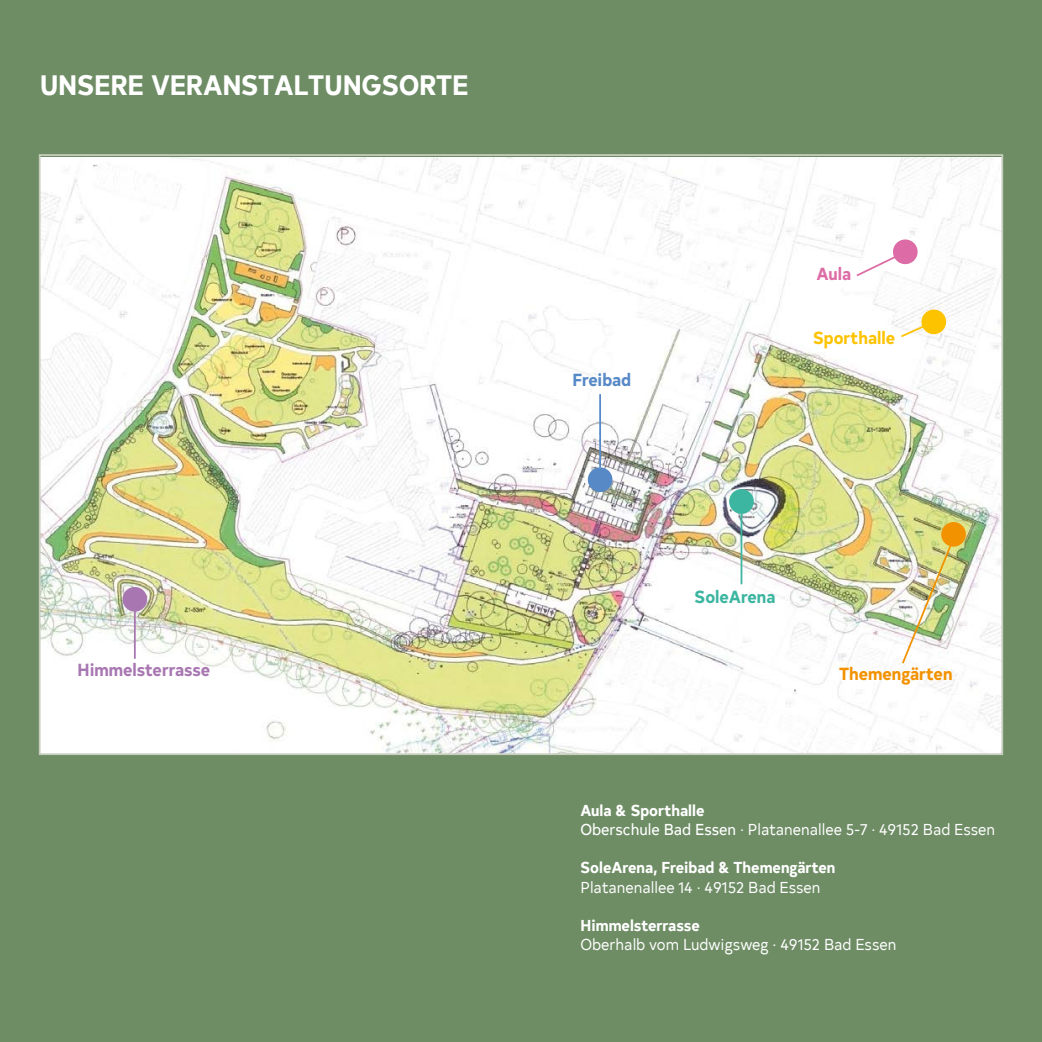
<style>
.page{position:relative;width:1042px;height:1042px;background:#6e8d65}
.page>*{position:absolute;margin:0;border:0;box-sizing:border-box;transform-origin:0 0}
.t1{font:700 28px "Typold Condensed";letter-spacing:-.01em;color:#fff}
.t2{font:700 17.5px "Typold Condensed";color:#a877b2}
.t3{font:700 17.5px "Typold Condensed";color:#f39200}
.t4{font:700 17.5px "Typold Condensed";color:#fdc300}
.t5{font:700 17.5px "Typold Condensed";color:#3cb5a1}
.t6{font:700 17.5px "Typold Condensed";letter-spacing:-.01em;color:#5789c7}
.t7{font:700 17.5px "Typold Condensed";color:#dd6ca6}
.t8{font:15.75px/19.2px "Typold Condensed";color:#fff}
.t9{font:700 15.75px "Typold Condensed";color:#fff}
.s1{font-weight:700}
.s2{font-style:inherit}
</style>
<div class="page">
<img style="left:42px;top:157px;width:958px;height:595px">
<div style="left:122px;top:587px;width:25px;height:24px;background:#a877b2;border-radius:50%"></div>
<div style="left:941px;top:522px;width:25px;height:25px;background:#f39200;border-radius:50%"></div>
<div style="left:588px;top:467px;width:24px;height:25px;background:#5789c7;border-radius:50%"></div>
<div style="left:893px;top:239px;width:24px;height:25px;background:#dd6ca6;border-radius:50%"></div>
<div style="left:729px;top:489px;width:25px;height:25px;background:#3cb5a1;border-radius:50%"></div>
<div style="left:921px;top:309px;width:25px;height:25px;background:#fdc300;border-radius:50%"></div>
<hr style="left:740px;top:511px;width:2px;height:73px;background:#3cb5a1">
<img style="left:900px;top:536px;width:56px;height:129px">
<hr style="left:134px;top:602px;width:2px;height:57px;background:#bfbfbf">
<svg style="left:854px;top:251px;width:51px;height:27px"></svg>
<svg style="left:899px;top:319px;width:37px;height:20px"></svg>
<hr style="left:599px;top:394px;width:2px;height:73px;background:#bfbfbf">
<h1 class="t1" style="left:40px;top:62px;width:430px">UNSERE VERANSTALTUNGSORTE</h1>
<p class="t2" style="left:78px;top:655px;width:134px">Himmelsterrasse</p>
<p class="t7" style="left:816px;top:260px;width:36px">Aula</p>
<p class="t6" style="left:572px;top:366px;width:60px">Freibad</p>
<p class="t4" style="left:813px;top:323px;width:84px">Sporthalle</p>
<p class="t5" style="left:694px;top:582px;width:82px">SoleArena</p>
<p class="t3" style="left:839px;top:660px;width:115px">Themengärten</p>
<p class="t8" style="left:580px;top:799px;width:416px"><span class="s1">Aula &amp; Sporthalle<br></span><span class="s2">Oberschule Bad Essen</span> · Platanenallee 5-7 · 49152 Bad Essen</p>
<p class="t9" style="left:580px;top:855px;width:256px">SoleArena, Freibad &amp; Themengärten</p>
<p class="t8" style="left:580px;top:876px;width:241px">Platanenallee 14 · 49152 Bad Essen</p>
<p class="t9" style="left:580px;top:912px;width:121px">Himmelsterrasse</p>
<p class="t8" style="left:580px;top:934px;width:317px">Oberhalb vom Ludwigsweg · 49152 Bad Essen</p>
</div>
